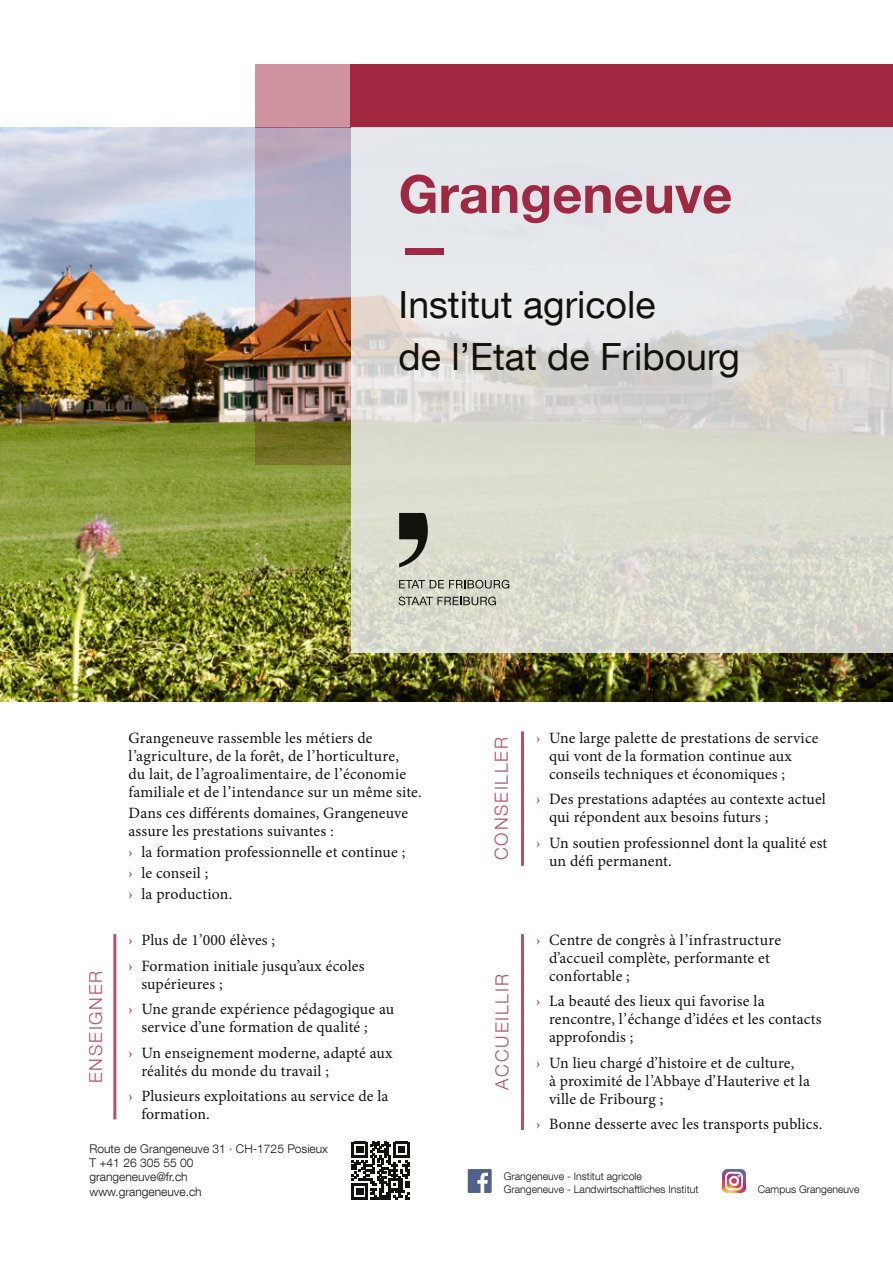
<style>
.page{position:relative;width:893px;height:1263px;background:#fff}
.page>*{position:absolute;margin:0;border:0;box-sizing:border-box;transform-origin:0 0}
.Titre_Grangeneuve{font:700 52.5px "Helvetica Neue LT Com";color:#a02842}
.Titre_Grangeneuve-2{font:37.5px "Helvetica Neue LT Com";color:#12120d}
.t1{font:300 18px "Helvetica Neue LT Com";letter-spacing:.1em;color:#a02842}
.Texte_courant_avec_p{font:15.75px/18px "Minion Pro";letter-spacing:.01em;color:#12120d}
.t2{font:300 12px "Helvetica Neue LT Com";color:#12120d}
.t3{font:300 10.5px "Helvetica Neue LT Com";color:#12120d}
.s1{color:#a02842}
</style>
<div class="page">
<hr style="left:521px;top:934px;width:3px;height:196px;background:#a02842">
<hr style="left:521px;top:731px;width:3px;height:135px;background:#a02842">
<hr style="left:113px;top:934px;width:3px;height:185px;background:#a02842">
<div style="left:468px;top:1169px;width:24px;height:24px;background:#4f6289"></div>
<svg style="left:477px;top:1172px;width:11px;height:21px"></svg>
<svg style="left:722px;top:1169px;width:24px;height:24px"></svg>
<img style="left:0;top:128px;width:893px;height:574px">
<div style="left:255px;top:64px;width:96px;height:64px;background:#d093a0"></div>
<div style="left:351px;top:64px;width:542px;height:64px;background:#a02842"></div>
<svg style="left:351px;top:128px;width:542px;height:525px;background:#dddfd9"></svg>
<img style="left:255px;top:128px;width:96px;height:337px">
<svg style="left:399px;top:513px;width:30px;height:54px;background:#65665d"></svg>
<svg style="left:399px;top:580px;width:110px;height:9px"></svg>
<svg style="left:399px;top:597px;width:97px;height:8px"></svg>
<svg style="left:352px;top:1141px;width:58px;height:58px"></svg>
<p class="Titre_Grangeneuve" style="left:399px;top:161px;width:335px">Grangeneuve</p>
<p class="Titre_Grangeneuve" style="left:399px;top:214px;width:54px">—</p>
<p class="Titre_Grangeneuve-2" style="left:399px;top:281px;width:258px">Institut agricole</p>
<p class="Titre_Grangeneuve-2" style="left:399px;top:334px;width:343px">de l’Etat de Fribourg</p>
<p class="t1" style="left:85px;top:1083px;width:114px;rotate:-90deg">ENSEIGNER</p>
<p class="Texte_courant_avec_p" style="left:129px;top:729px;width:294px">Grangeneuve rassemble les métiers de l’agriculture, de la forêt, de l’horticulture,<br>du lait, de l’agroalimentaire, de l’économie familiale et de l’intendance sur un même site.</p>
<p class="Texte_courant_avec_p" style="left:129px;top:804px;width:281px">Dans ces différents domaines, Grangeneuve assure les prestations suivantes :</p>
<p class="Texte_courant_avec_p" style="left:129px;top:843px;width:278px"><span class="s1">›</span> la formation professionnelle et continue ;</p>
<p class="Texte_courant_avec_p" style="left:129px;top:864px;width:81px"><span class="s1">›</span> le conseil ;</p>
<p class="Texte_courant_avec_p" style="left:129px;top:885px;width:105px"><span class="s1">›</span> la production.</p>
<p class="Texte_courant_avec_p" style="left:129px;top:931px;width:148px"><span class="s1">›</span> Plus de 1’000 élèves ;</p>
<p class="Texte_courant_avec_p" style="left:141px;top:957px;width:225px;text-indent:-13px"><span class="s1">›</span> Formation initiale jusqu’aux écoles supérieures ;</p>
<p class="Texte_courant_avec_p" style="left:141px;top:1000px;width:254px;text-indent:-13px"><span class="s1">›</span> Une grande expérience pédagogique au service d’une formation de qualité ;</p>
<p class="Texte_courant_avec_p" style="left:141px;top:1044px;width:253px;text-indent:-13px"><span class="s1">›</span> Un enseignement moderne, adapté aux réalités du monde du travail ;</p>
<p class="Texte_courant_avec_p" style="left:141px;top:1087px;width:249px;text-indent:-13px"><span class="s1">›</span> Plusieurs exploitations au service de la formation.</p>
<p class="t1" style="left:490px;top:860px;width:124px;rotate:-90deg">CONSEILLER</p>
<p class="t1" style="left:491px;top:1090px;width:117px;rotate:-90deg">ACCUEILLIR</p>
<p class="Texte_courant_avec_p" style="left:549px;top:729px;width:271px;text-indent:-13px"><span class="s1">›</span> Une large palette de prestations de service qui vont de la formation continue aux conseils techniques et économiques ;</p>
<p class="Texte_courant_avec_p" style="left:549px;top:790px;width:278px;text-indent:-13px"><span class="s1">›</span> Des prestations adaptées au contexte actuel qui répondent aux besoins futurs ;</p>
<p class="Texte_courant_avec_p" style="left:549px;top:834px;width:280px;text-indent:-13px"><span class="s1">›</span> Un soutien professionnel dont la qualité est un défi permanent.</p>
<p class="Texte_courant_avec_p" style="left:549px;top:931px;width:233px;text-indent:-13px"><span class="s1">›</span> Centre de congrès à l’infrastructure d’accueil complète, performante et confortable ;</p>
<p class="Texte_courant_avec_p" style="left:549px;top:992px;width:274px;text-indent:-13px"><span class="s1">›</span> La beauté des lieux qui favorise la rencontre, l’échange d’idées et les contacts approfondis ;</p>
<p class="Texte_courant_avec_p" style="left:549px;top:1054px;width:262px;text-indent:-13px"><span class="s1">›</span> Un lieu chargé d’histoire et de culture,<br>à proximité de l’Abbaye d’Hauterive et la ville de Fribourg ;</p>
<p class="Texte_courant_avec_p" style="left:536px;top:1115px;width:287px"><span class="s1">›</span> Bonne desserte avec les transports publics.</p>
<p class="t2" style="left:89px;top:1141px;width:240px">Route de Grangeneuve 31 <span class="s1">∙</span> CH-1725 Posieux</p>
<p class="t2" style="left:89px;top:1155px;width:105px">T +41 26 305 55 00</p>
<p class="t2" style="left:89px;top:1170px;width:100px">grangeneuve@fr.ch</p>
<p class="t2" style="left:89px;top:1184px;width:114px">www.grangeneuve.ch</p>
<p class="t3" style="left:504px;top:1170px;width:140px">Grangeneuve - Institut agricole</p>
<p class="t3" style="left:504px;top:1182px;width:196px">Grangeneuve - Landwirtschaftliches Institut</p>
<p class="t3" style="left:758px;top:1183px;width:103px">Campus Grangeneuve</p>
</div>
